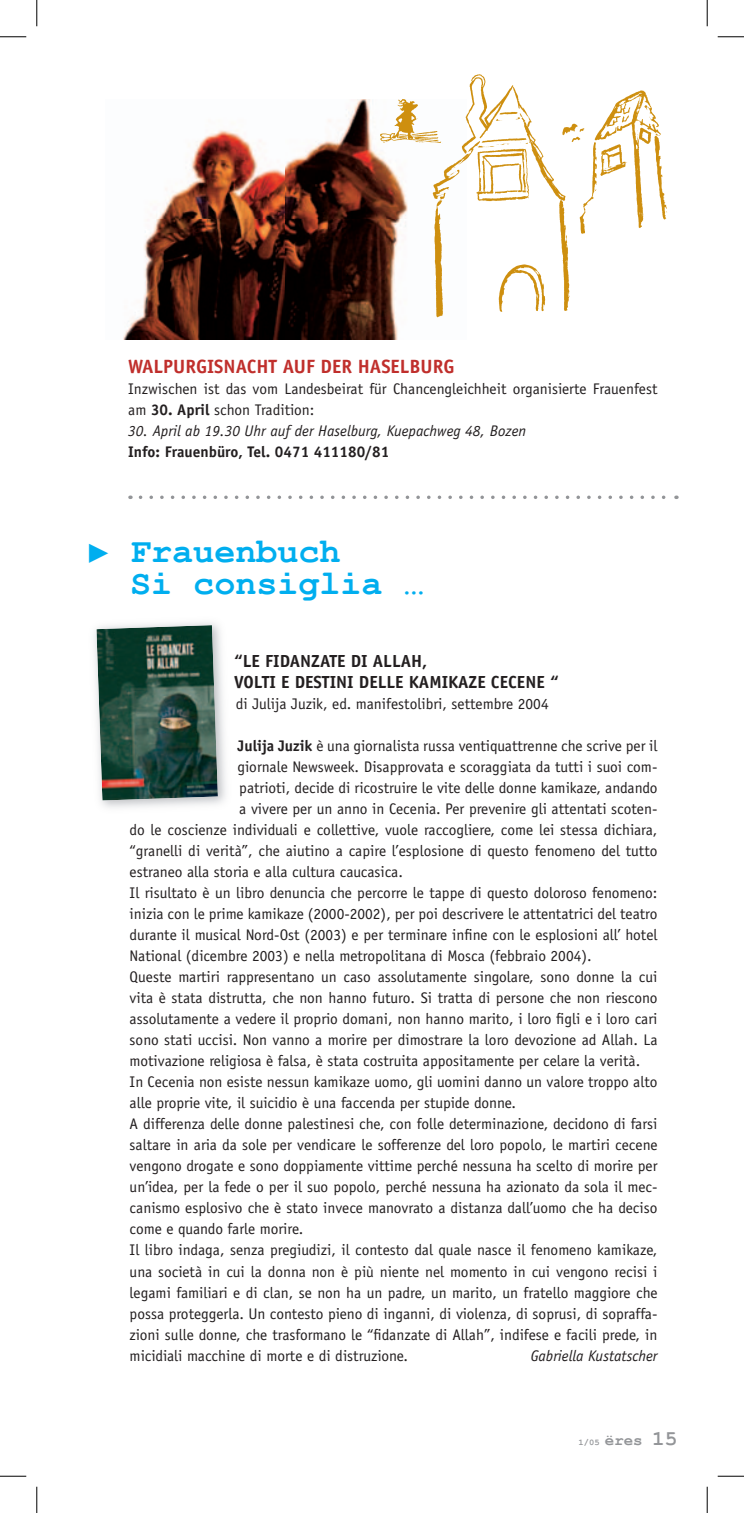
<style>
.page{position:relative;width:744px;height:1513px;background:#fff}
.page>*{position:absolute;margin:0;border:0;box-sizing:border-box;transform-origin:0 0}
.t1{font:700 35px/31.5px "Courier New";color:#00aeef}
.t2{font:700 19.25px "Officina Sans";color:#c02f2c}
.t3{font:700 17.5px/21px "Officina Sans";color:#231f20}
.t4{font:15.4px/21px "Officina Sans";color:#231f20}
.t5{font:italic 15.4px "Officina Sans";color:#231f20}
.t6{font:700 15.4px "Officina Sans";color:#231f20}
.t7{font:700 8.75px "Courier New";color:#939598}
.s1{font-weight:700}
.s2{font-size:15.75px}
.s3{font-size:21px}
</style>
<div class="page">
<img style="left:96px;top:625px;width:122px;height:175px">
<img style="left:123px;top:100px;width:275px;height:240px">
<img style="left:376px;top:74px;width:291px;height:247px">
<svg style="left:140px;top:495px;width:536px;height:4px"></svg>
<svg style="left:0;top:36px;width:26px;height:1px"></svg>
<svg style="left:717px;top:36px;width:26px;height:1px"></svg>
<svg style="left:0;top:1475px;width:26px;height:1px"></svg>
<svg style="left:717px;top:1475px;width:26px;height:1px"></svg>
<svg style="left:36px;top:0;width:1px;height:26px"></svg>
<svg style="left:36px;top:1486px;width:1px;height:26px"></svg>
<svg style="left:706px;top:0;width:1px;height:26px"></svg>
<svg style="left:706px;top:1486px;width:1px;height:26px"></svg>
<p class="t2" style="left:128px;top:359px;width:327px">WALPURGISNACHT AUF DER HASELBURG</p>
<p class="t4" style="left:128px;top:379px;width:530px">Inzwischen ist das vom Landesbeirat für Chancengleichheit organisierte Frauenfest am <span class="s1">30. April</span> schon Tradition:</p>
<p class="t5" style="left:128px;top:425px;width:399px">30. April ab 19.30 Uhr auf der Haselburg, Kuepachweg 48, Bozen</p>
<p class="t6" style="left:128px;top:446px;width:262px">Info: Frauenbüro, Tel. 0471 411180/81</p>
<h1 class="t1" style="left:130px;top:537px;width:296px">Frauenbuch<br>Si consiglia …</h1>
<p class="t3" style="left:234px;top:652px;width:326px">“LE FIDANZATE DI ALLAH,<br>VOLTI E DESTINI DELLE KAMIKAZE CECENE “</p>
<p class="t4" style="left:236px;top:694px;width:314px">di Julija Juzik, ed. manifestolibri, settembre 2004</p>
<p class="t4" style="left:237px;top:736px;width:421px"><span class="s1">Julija Juzik</span> è una giornalista russa ventiquattrenne che scrive per il</p>
<p class="t4" style="left:237px;top:757px;width:421px">giornale Newsweek. Disapprovata e scoraggiata da tutti i suoi com-</p>
<p class="t4" style="left:239px;top:778px;width:419px">patrioti, decide di ricostruire le vite delle donne kamikaze, andando</p>
<p class="t4" style="left:239px;top:799px;width:419px">a vivere per un anno in Cecenia. Per prevenire gli attentati scoten-</p>
<p class="t4" style="left:130px;top:820px;width:529px">do le coscienze individuali e collettive, vuole raccogliere, come lei stessa dichiara,</p>
<p class="t4" style="left:130px;top:841px;width:529px">“granelli di verità”, che aiutino a capire l’esplosione di questo fenomeno del tutto</p>
<p class="t4" style="left:130px;top:862px;width:274px">estraneo alla storia e alla cultura caucasica.</p>
<p class="t4" style="left:130px;top:883px;width:529px">Il risultato è un libro denuncia che percorre le tappe di questo doloroso fenomeno:</p>
<p class="t4" style="left:130px;top:904px;width:529px">inizia con le prime kamikaze (2000-2002), per poi descrivere le attentatrici del teatro</p>
<p class="t4" style="left:130px;top:925px;width:529px">durante il musical Nord-Ost (2003) e per terminare infine con le esplosioni all’ hotel</p>
<p class="t4" style="left:130px;top:946px;width:463px">National (dicembre 2003) e nella metropolitana di Mosca (febbraio 2004).</p>
<p class="t4" style="left:130px;top:967px;width:529px">Queste martiri rappresentano un caso assolutamente singolare, sono donne la cui</p>
<p class="t4" style="left:130px;top:988px;width:529px">vita è stata distrutta, che non hanno futuro. Si tratta di persone che non riescono</p>
<p class="t4" style="left:130px;top:1009px;width:529px">assolutamente a vedere il proprio domani, non hanno marito, i loro figli e i loro cari</p>
<p class="t4" style="left:130px;top:1030px;width:529px">sono stati uccisi. Non vanno a morire per dimostrare la loro devozione ad Allah. La</p>
<p class="t4" style="left:130px;top:1051px;width:512px">motivazione religiosa è falsa, è stata costruita appositamente per celare la verità.</p>
<p class="t4" style="left:130px;top:1072px;width:529px">In Cecenia non esiste nessun kamikaze uomo, gli uomini danno un valore troppo alto</p>
<p class="t4" style="left:130px;top:1093px;width:388px">alle proprie vite, il suicidio è una faccenda per stupide donne.</p>
<p class="t4" style="left:130px;top:1114px;width:529px">A differenza delle donne palestinesi che, con folle determinazione, decidono di farsi</p>
<p class="t4" style="left:130px;top:1135px;width:529px">saltare in aria da sole per vendicare le sofferenze del loro popolo, le martiri cecene</p>
<p class="t4" style="left:130px;top:1156px;width:529px">vengono drogate e sono doppiamente vittime perché nessuna ha scelto di morire per</p>
<p class="t4" style="left:130px;top:1177px;width:529px">un’idea, per la fede o per il suo popolo, perché nessuna ha azionato da sola il mec-</p>
<p class="t4" style="left:130px;top:1198px;width:529px">canismo esplosivo che è stato invece manovrato a distanza dall’uomo che ha deciso</p>
<p class="t4" style="left:130px;top:1219px;width:175px">come e quando farle morire.</p>
<p class="t4" style="left:130px;top:1240px;width:529px">Il libro indaga, senza pregiudizi, il contesto dal quale nasce il fenomeno kamikaze,</p>
<p class="t4" style="left:130px;top:1261px;width:529px">una società in cui la donna non è più niente nel momento in cui vengono recisi i</p>
<p class="t4" style="left:130px;top:1282px;width:529px">legami familiari e di clan, se non ha un padre, un marito, un fratello maggiore che</p>
<p class="t4" style="left:130px;top:1303px;width:529px">possa proteggerla. Un contesto pieno di inganni, di violenza, di soprusi, di sopraffa-</p>
<p class="t4" style="left:130px;top:1324px;width:529px">zioni sulle donne, che trasformano le “fidanzate di Allah”, indifese e facili prede, in</p>
<p class="t4" style="left:130px;top:1345px;width:280px">micidiali macchine di morte e di distruzione.</p>
<p class="t5" style="left:530px;top:1349px;width:128px">Gabriella Kustatscher</p>
<p class="t7" style="left:578px;top:1436px;width:100px">1/05 <span class="s2">ëres</span> <span class="s3">15</span></p>
</div>
